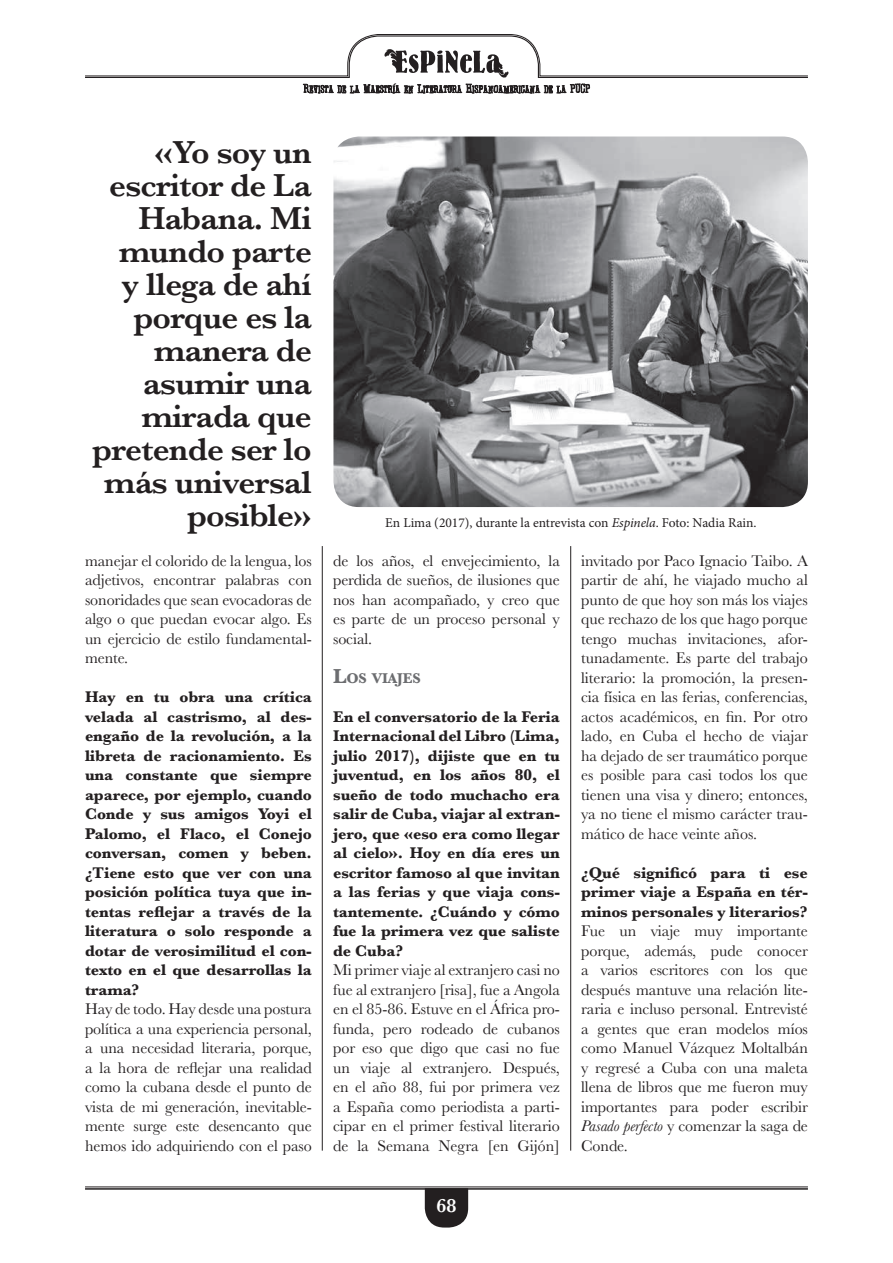
<style>
.page{position:relative;width:893px;height:1263px;background:#fff}
.page>*{position:absolute;margin:0;border:0;box-sizing:border-box;transform-origin:0 0}
.t1{font:600 33px/33px "Baskerville";letter-spacing:-.02em;color:#231f20;text-align:right}
.t2{font:600 19.95px "Baskerville";color:#fff}
.t3{font:16.05px/19.5px "Baskerville";letter-spacing:-.005em;color:#231f20;text-align:justify}
.t4{font:700 16.05px/19.5px "Baskerville";letter-spacing:-.005em;color:#231f20;text-align:justify}
.t5{font:700 14.7px "Baskerville";letter-spacing:-.005em;color:#6c6d70}
.t6{font:13.5px "Minion Pro";color:#231f20}
.s1{font-style:italic}
.s2{font-size:21px}
</style>
<div class="page">
<svg style="left:425px;top:1190px;width:43px;height:37px;background:#343132"></svg>
<hr style="left:85px;top:1187px;width:723px;height:1px;background:#231f20">
<hr style="left:85px;top:1188px;width:723px;height:2px;background:#231f20">
<svg style="left:85px;top:34px;width:723px;height:60px"></svg>
<hr style="left:570px;top:546px;width:1px;height:605px;background:#231f20">
<hr style="left:322px;top:546px;width:1px;height:605px;background:#231f20">
<img style="left:333px;top:137px;width:475px;height:370px">
<h1 class="t1" style="left:92px;top:135px;width:221px">«Yo soy un escritor de La<br>Habana. Mi mundo parte<br>y llega de ahí porque es la manera de asumir una mirada que pretende ser lo más universal posible»</h1>
<p class="t3" style="left:85px;top:551px;width:228px">manejar el colorido de la lengua, los adjetivos, encontrar palabras con sonoridades que sean evocadoras de algo o que puedan evocar algo. Es un ejercicio de estilo fundamental&shy;mente.</p>
<p class="t4" style="left:85px;top:687px;width:228px">Hay en tu obra una crítica velada al castrismo, al des&shy;engaño de la revolución, a la libreta de racionamiento. Es una constante que siempre aparece, por ejemplo, cuando Conde y sus amigos Yoyi el Palomo, el Flaco, el Conejo conversan, comen y beben. ¿Tiene esto que ver con una posición política tuya que in&shy;tentas reflejar a través de la literatura o solo responde a dotar de verosimilitud el con&shy;texto en el que desarrollas la trama?</p>
<p class="t3" style="left:85px;top:999px;width:228px">Hay de todo. Hay desde una postura política a una experiencia personal, a una necesidad literaria, porque, a la hora de reflejar una realidad como la cubana desde el punto de vista de mi generación, inevitable&shy;mente surge este desencanto que hemos ido adquiriendo con el paso</p>
<p class="t6" style="left:385px;top:513px;width:373px">En Lima (2017), durante la entrevista con <span class="s1">Espinela</span>. Foto: Nadia Rain.</p>
<p class="t3" style="left:333px;top:551px;width:228px">de los años, el envejecimiento, la perdida de sueños, de ilusiones que nos han acompañado, y creo que es parte de un proceso personal y social.</p>
<p class="t5" style="left:333px;top:667px;width:89px"><span class="s2">L</span>OS VIAJES</p>
<p class="t4" style="left:333px;top:707px;width:228px">En el conversatorio de la Feria Internacional del Libro (Lima, julio 2017), dijiste que en tu juventud, en los años 80, el sueño de todo muchacho era salir de Cuba, viajar al extran&shy;jero, que «eso era como llegar al cielo». Hoy en día eres un escritor famoso al que invitan a las ferias y que viaja cons&shy;tantemente. ¿Cuándo y cómo fue la primera vez que saliste de Cuba?</p>
<p class="t3" style="left:333px;top:960px;width:228px">Mi primer viaje al extranjero casi no fue al extranjero [risa], fue a Angola en el 85-86. Estuve en el África pro&shy;funda, pero rodeado de cubanos por eso que digo que casi no fue un viaje al extranjero. Después, en el año 88, fui por primera vez a España como periodista a parti&shy;cipar en el primer festival literario de la Semana Negra [en Gijón]</p>
<p class="t2" style="left:437px;top:1192px;width:21px">68</p>
<p class="t3" style="left:581px;top:551px;width:228px">invitado por Paco Ignacio Taibo. A partir de ahí, he viajado mucho al punto de que hoy son más los viajes que rechazo de los que hago porque tengo muchas invitaciones, afor&shy;tunadamente. Es parte del trabajo literario: la promoción, la presen&shy;cia física en las ferias, conferencias, actos académicos, en fin. Por otro lado, en Cuba el hecho de viajar ha dejado de ser traumático porque es posible para casi todos los que tienen una visa y dinero; entonces, ya no tiene el mismo carácter trau&shy;mático de hace veinte años.</p>
<p class="t4" style="left:581px;top:863px;width:228px">¿Qué significó para ti ese primer viaje a España en tér&shy;minos personales y literarios?</p>
<p class="t3" style="left:581px;top:921px;width:228px">Fue un viaje muy importante porque, además, pude conocer a varios escritores con los que después mantuve una relación lite&shy;raria e incluso personal. Entrevisté a gentes que eran modelos míos como Manuel Vázquez Moltalbán y regresé a Cuba con una maleta llena de libros que me fueron muy importantes para poder escribir <span class="s1">Pasado perfecto</span> y comenzar la saga de Conde.</p>
</div>
